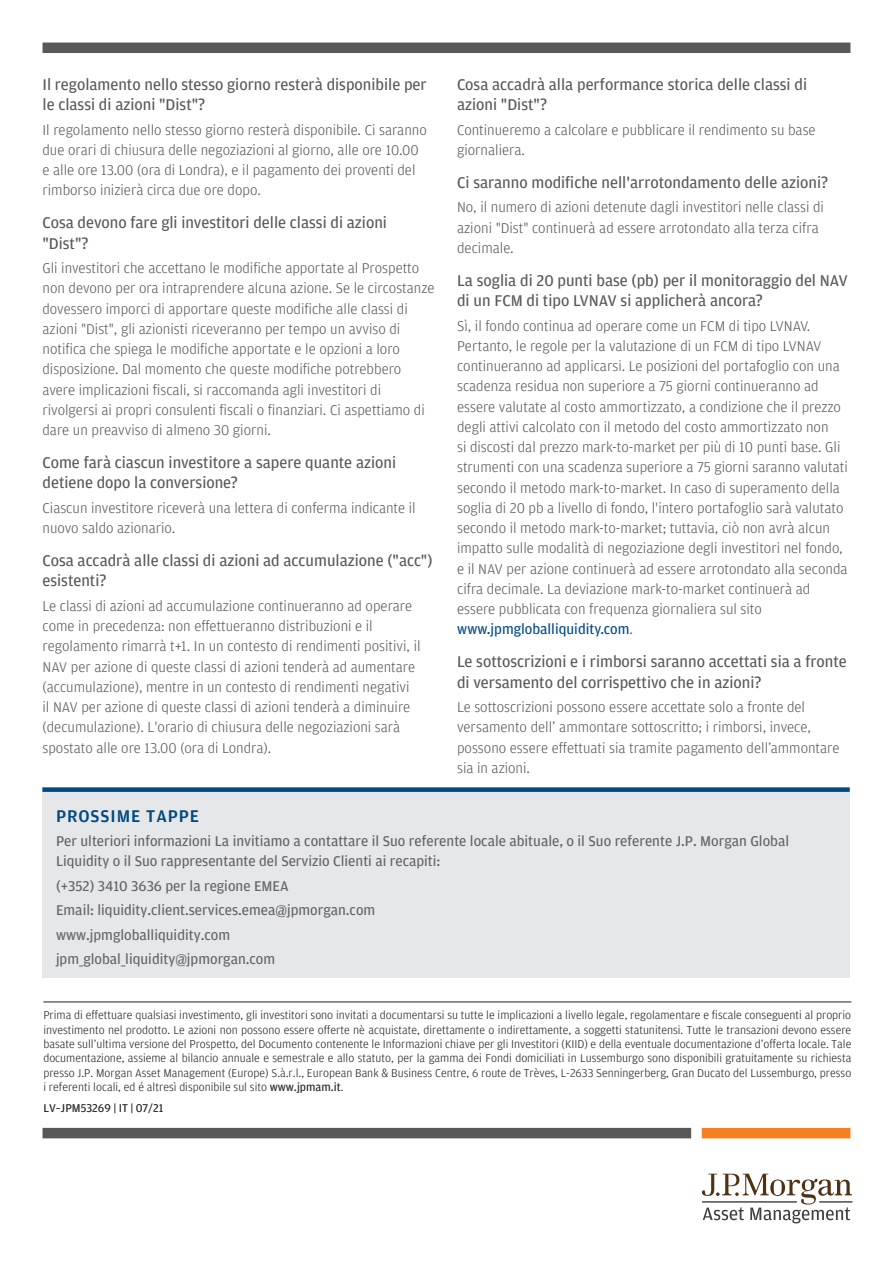
<style>
.page{position:relative;width:893px;height:1263px;background:#fff}
.page>*{position:absolute;margin:0;border:0;box-sizing:border-box;transform-origin:0 0}
.Next_Steps_Title{font:500 18px "Amplitude";letter-spacing:.05em;color:#004981}
.subhead{font:16.5px/20.2px "Amplitude";color:#57585a}
.Body_copy{font:300 15px/20.2px "Amplitude";color:#57585a}
.Next_Steps_Body_Copy{font:15px/20.2px "Amplitude";color:#636366}
.disclaimer_with_rule{font:300 12px/14.4px "Amplitude";color:#231f20;text-align:justify}
.Product_code{font:12px "Amplitude";color:#231f20}
.s1{font-weight:400;color:#004981}
.s2{font-weight:400}
</style>
<div class="page">
<div style="left:43px;top:1128px;width:648px;height:10px;background:#57585a"></div>
<div style="left:702px;top:1128px;width:148px;height:10px;background:#f58021"></div>
<div style="left:43px;top:43px;width:807px;height:10px;background:#57585a"></div>
<hr style="left:819px;top:1201px;width:34px;height:1px;background:#3e3e3f">
<svg style="left:702px;top:1174px;width:150px;height:49px"></svg>
<div style="left:43px;top:787px;width:807px;height:191px;background:#e6e7e9"></div>
<div style="left:42px;top:787px;width:808px;height:5px;background:#004981"></div>
<hr style="left:43px;top:1002px;width:808px;height:1px;background:#231f20">
<p class="subhead" style="left:43px;top:74px;width:386px">Il regolamento nello stesso giorno resterà disponibile per le classi di azioni "Dist"?</p>
<p class="Body_copy" style="left:43px;top:119px;width:386px">Il regolamento nello stesso giorno resterà disponibile. Ci saranno due orari di chiusura delle negoziazioni al giorno, alle ore 10.00 e alle ore 13.00 (ora di Londra), e il pagamento dei proventi del rimborso inizierà circa due ore dopo.</p>
<p class="subhead" style="left:43px;top:212px;width:346px">Cosa devono fare gli investitori delle classi di azioni "Dist"?</p>
<p class="Body_copy" style="left:43px;top:257px;width:393px">Gli investitori che accettano le modifiche apportate al Prospetto non devono per ora intraprendere alcuna azione. Se le circostanze dovessero imporci di apportare queste modifiche alle classi di azioni "Dist", gli azionisti riceveranno per tempo un avviso di notifica che spiega le modifiche apportate e le opzioni a loro disposizione. Dal momento che queste modifiche potrebbero avere implicazioni fiscali, si raccomanda agli investitori di rivolgersi ai propri consulenti fiscali o finanziari. Ci aspettiamo di dare un preavviso di almeno 30 giorni.</p>
<p class="subhead" style="left:43px;top:452px;width:355px">Come farà ciascun investitore a sapere quante azioni detiene dopo la conversione?</p>
<p class="Body_copy" style="left:43px;top:497px;width:375px">Ciascun investitore riceverà una lettera di conferma indicante il nuovo saldo azionario.</p>
<p class="subhead" style="left:43px;top:550px;width:392px">Cosa accadrà alle classi di azioni ad accumulazione ("acc") esistenti?</p>
<p class="Body_copy" style="left:43px;top:595px;width:380px">Le classi di azioni ad accumulazione continueranno ad operare come in precedenza: non effettueranno distribuzioni e il regolamento rimarrà t+1. In un contesto di rendimenti positivi, il NAV per azione di queste classi di azioni tenderà ad aumentare (accumulazione), mentre in un contesto di rendimenti negativi<br>il NAV per azione di queste classi di azioni tenderà a diminuire (decumulazione). L'orario di chiusura delle negoziazioni sarà spostato alle ore 13.00 (ora di Londra).</p>
<p class="subhead" style="left:457px;top:74px;width:351px">Cosa accadrà alla performance storica delle classi di azioni "Dist"?</p>
<p class="Body_copy" style="left:457px;top:119px;width:360px">Continueremo a calcolare e pubblicare il rendimento su base giornaliera.</p>
<p class="subhead" style="left:457px;top:172px;width:373px">Ci saranno modifiche nell'arrotondamento delle azioni?</p>
<p class="Body_copy" style="left:457px;top:197px;width:368px">No, il numero di azioni detenute dagli investitori nelle classi di azioni "Dist" continuerà ad essere arrotondato alla terza cifra decimale.</p>
<p class="subhead" style="left:457px;top:270px;width:392px">La soglia di 20 punti base (pb) per il monitoraggio del NAV di un FCM di tipo LVNAV si applicherà ancora?</p>
<p class="Body_copy" style="left:457px;top:315px;width:392px">Sì, il fondo continua ad operare come un FCM di tipo LVNAV.<br>Pertanto, le regole per la valutazione di un FCM di tipo LVNAV continueranno ad applicarsi. Le posizioni del portafoglio con una scadenza residua non superiore a 75 giorni continueranno ad essere valutate al costo ammortizzato, a condizione che il prezzo degli attivi calcolato con il metodo del costo ammortizzato non<br>si discosti dal prezzo mark-to-market per più di 10 punti base. Gli strumenti con una scadenza superiore a 75 giorni saranno valutati secondo il metodo mark-to-market. In caso di superamento della soglia di 20 pb a livello di fondo, l'intero portafoglio sarà valutato secondo il metodo mark-to-market; tuttavia, ciò non avrà alcun impatto sulle modalità di negoziazione degli investitori nel fondo, e il NAV per azione continuerà ad essere arrotondato alla seconda cifra decimale. La deviazione mark-to-market continuerà ad essere pubblicata con frequenza giornaliera sul sito <span class="s1">www.jpmgloballiquidity.com</span>.</p>
<p class="subhead" style="left:457px;top:651px;width:391px">Le sottoscrizioni e i rimborsi saranno accettati sia a fronte di versamento del corrispettivo che in azioni?</p>
<p class="Body_copy" style="left:457px;top:696px;width:384px">Le sottoscrizioni possono essere accettate solo a fronte del versamento dell’ ammontare sottoscritto; i rimborsi, invece, possono essere effettuati sia tramite pagamento dell’ammontare sia in azioni.</p>
<p class="Next_Steps_Title" style="left:56px;top:804px;width:145px">PROSSIME TAPPE</p>
<p class="Next_Steps_Body_Copy" style="left:56px;top:831px;width:735px">Per ulteriori informazioni La invitiamo a contattare il Suo referente locale abituale, o il Suo referente J.P. Morgan Global<br>Liquidity o il Suo rappresentante del Servizio Clienti ai recapiti:</p>
<p class="Next_Steps_Body_Copy" style="left:56px;top:875px;width:234px">(+352) 3410 3636 per la regione EMEA</p>
<p class="Next_Steps_Body_Copy" style="left:56px;top:900px;width:321px">Email: liquidity.client.services.emea@jpmorgan.com</p>
<p class="Next_Steps_Body_Copy" style="left:56px;top:924px;width:176px">www.jpmgloballiquidity.com</p>
<p class="Next_Steps_Body_Copy" style="left:56px;top:949px;width:221px">jpm_global_liquidity@jpmorgan.com</p>
<p class="disclaimer_with_rule" style="left:43px;top:1007px;width:809px">Prima di effettuare qualsiasi investimento, gli investitori sono invitati a documentarsi su tutte le implicazioni a livello legale, regolamentare e fiscale conseguenti al proprio investimento nel prodotto. Le azioni non possono essere offerte nè acquistate, direttamente o indirettamente, a soggetti statunitensi. Tutte le transazioni devono essere basate sull’ultima versione del Prospetto, del Documento contenente le Informazioni chiave per gli Investitori (KIID) e della eventuale documentazione d’offerta locale. Tale documentazione, assieme al bilancio annuale e semestrale e allo statuto, per la gamma dei Fondi domiciliati in Lussemburgo sono disponibili gratuitamente su richiesta presso J.P. Morgan Asset Management (Europe) S.à.r.l., European Bank &amp; Business Centre, 6 route de Trèves, L-2633 Senningerberg, Gran Ducato del Lussemburgo, presso i referenti locali, ed é altresì disponibile sul sito <span class="s2">www.jpmam.it</span>.</p>
<p class="Product_code" style="left:43px;top:1100px;width:122px">LV–JPM53269 | IT | 07/21</p>
</div>
